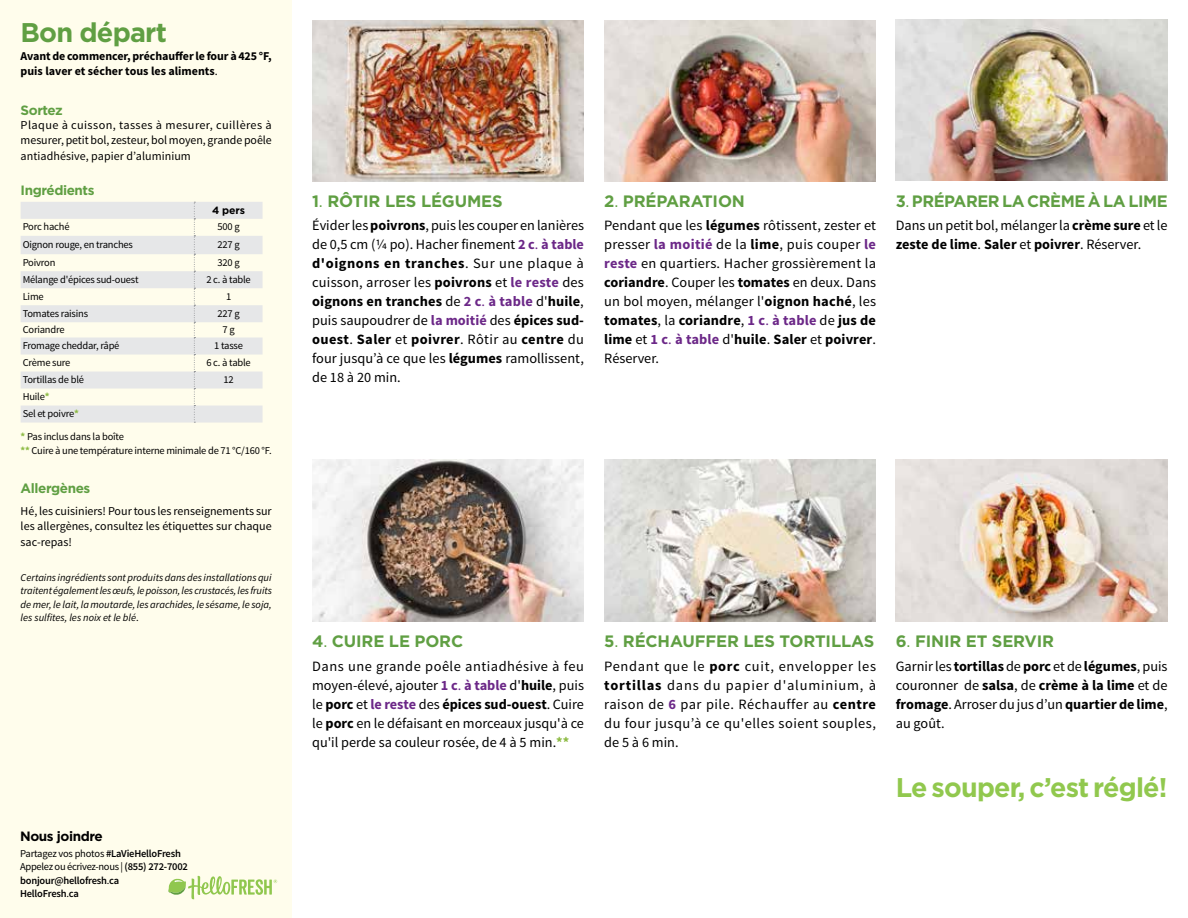
<style>
.page{position:relative;width:1188px;height:918px;background:#fff}
.page>*{position:absolute;margin:0;border:0;box-sizing:border-box;transform-origin:0 0}
.t1{font:700 27px "Gotham";letter-spacing:-.03em;color:#91c84e}
.t2{font:700 27px "Gotham";letter-spacing:-.03em;color:#609f43}
.t3{font:700 16.5px "Gotham";letter-spacing:-.01em;color:#609f43}
.t4{font:14.25px/19px "Source Sans Pro";color:#000;text-align:justify}
.t5{font:700 13.5px "Gotham";letter-spacing:-.03em;color:#609f43}
.t6{font:700 13.5px "Gotham";letter-spacing:-.03em;color:#000}
.t7{font:12px/15.3px "Source Sans Pro";letter-spacing:.005em;color:#000;text-align:justify}
.t8{font:700 12px/15.3px "Source Sans Pro";letter-spacing:-.005em;color:#000}
.t9{font:10.5px/17px "Source Sans Pro";letter-spacing:-.02em;color:#000}
.t10{font:italic 10.5px/13.5px "Source Sans Pro";color:#000;text-align:justify}
.t11{font:600 10.5px/13.5px "Source Sans Pro";letter-spacing:-.02em;color:#000}
.t12{font:700 10.5px "Gotham";color:#000}
.s1{font-weight:400}
.s2{font-weight:700;color:#8cba42}
.s3{font-style:normal}
.s4{font-weight:700}
.s5{font-weight:700;color:#6c2888}
.s6{color:#6c2888}
</style>
<div class="page">
<div style="left:0;top:0;width:292px;height:918px;background:#fffdec"></div>
<svg style="left:21px;top:202px;width:242px;height:221px;fill:#e6e7e8"></svg>
<svg style="left:194px;top:202px;width:1px;height:221px"></svg>
<svg style="left:168px;top:876px;width:109px;height:23px"></svg>
<img style="left:312px;top:459px;width:272px;height:162px">
<img style="left:604px;top:459px;width:272px;height:162px">
<img style="left:896px;top:459px;width:271px;height:162px">
<img style="left:896px;top:20px;width:272px;height:160px">
<img style="left:604px;top:20px;width:272px;height:161px">
<img style="left:312px;top:20px;width:272px;height:161px">
<h1 class="t2" style="left:21px;top:15px;width:148px">Bon départ</h1>
<p class="t8" style="left:21px;top:49px;width:253px">Avant de commencer, préchauffer le four à 425 °F, puis laver et sécher tous les aliments<span class="s1">.</span></p>
<p class="t5" style="left:21px;top:101px;width:44px">Sortez</p>
<p class="t7" style="left:21px;top:117px;width:253px">Plaque à cuisson, tasses à mesurer, cuillères à mesurer, petit bol, zesteur, bol moyen, grande poêle antiadhésive, papier d’aluminium</p>
<p class="t5" style="left:21px;top:181px;width:75px">Ingrédients</p>
<p class="t12" style="left:212px;top:203px;width:34px">4 pers</p>
<p class="t9" style="left:23px;top:219px;width:48px">Porc haché</p>
<p class="t9" style="left:218px;top:219px;width:24px">500 g</p>
<p class="t9" style="left:23px;top:236px;width:112px">Oignon rouge, en tranches</p>
<p class="t9" style="left:218px;top:236px;width:24px">227 g</p>
<p class="t9" style="left:23px;top:254px;width:34px">Poivron</p>
<p class="t9" style="left:218px;top:254px;width:24px">320 g</p>
<p class="t9" style="left:23px;top:271px;width:117px">Mélange d'épices sud-ouest</p>
<p class="t9" style="left:206px;top:271px;width:46px">2 c. à table</p>
<p class="t9" style="left:23px;top:288px;width:22px">Lime</p>
<p class="t9" style="left:226px;top:288px;width:7px">1</p>
<p class="t9" style="left:23px;top:305px;width:67px">Tomates raisins</p>
<p class="t9" style="left:218px;top:305px;width:24px">227 g</p>
<p class="t9" style="left:23px;top:321px;width:43px">Coriandre</p>
<p class="t9" style="left:223px;top:321px;width:14px">7 g</p>
<p class="t9" style="left:23px;top:337px;width:98px">Fromage cheddar, râpé</p>
<p class="t9" style="left:214px;top:337px;width:30px">1 tasse</p>
<p class="t9" style="left:23px;top:354px;width:49px">Crème sure</p>
<p class="t9" style="left:206px;top:354px;width:46px">6 c. à table</p>
<p class="t9" style="left:23px;top:371px;width:63px">Tortillas de blé</p>
<p class="t9" style="left:224px;top:371px;width:12px">12</p>
<p class="t9" style="left:23px;top:388px;width:58px">Huile<span class="s2">*<br></span>Sel et poivre<span class="s2">*</span></p>
<p class="t9" style="left:21px;top:430px;width:253px;line-height:13.6px"><span class="s2">*</span> Pas inclus dans la boîte<br><span class="s2">**</span> Cuire à une température interne minimale de 71 °C/160 °F.</p>
<p class="t5" style="left:21px;top:479px;width:71px">Allergènes</p>
<p class="t7" style="left:21px;top:503px;width:253px">Hé, les cuisiniers! Pour tous les renseignements sur les allergènes, consultez les étiquettes sur chaque sac-repas!</p>
<p class="t10" style="left:21px;top:571px;width:253px">Certains ingrédients sont produits dans des installations qui traitent également les œufs, le poisson, les crustacés, les fruits de mer, le lait, la moutarde, les arachides, le sésame, le soja, les sulfites, les noix et le blé<span class="s3">.</span></p>
<p class="t6" style="left:20px;top:827px;width:84px">Nous joindre</p>
<p class="t11" style="left:20px;top:847px;width:169px"><span class="s1">Partagez vos photos</span> #LaVieHelloFresh<br><span class="s1">Appelez ou écrivez-nous |</span> (855) 272-7002 bonjour@hellofresh<span class="s1">.</span>ca<br>HelloFresh<span class="s1">.</span>ca</p>
<p class="t3" style="left:312px;top:190px;width:192px">1<span class="s1">.</span> RÔTIR LES LÉGUMES</p>
<p class="t4" style="left:312px;top:216px;width:273px">Évider les <span class="s4">poivrons</span>, puis les couper en lanières de 0,5 cm (1/4 po). Hacher finement <span class="s5">2 c</span><span class="s6">.</span> <span class="s5">à table </span><span class="s4">d'oignons en tranches</span>. Sur une plaque à cuisson, arroser les <span class="s4">poivrons</span> et <span class="s5">le reste</span> des <span class="s4">oignons en tranches</span> de <span class="s5">2 c</span><span class="s6">.</span> <span class="s5">à table</span> d'<span class="s4">huile</span>, puis saupoudrer de <span class="s5">la moitié</span> des <span class="s4">épices sud&shy;ouest</span>. <span class="s4">Saler</span> et <span class="s4">poivrer</span>. Rôtir au <span class="s4">centre</span> du four jusqu’à ce que les <span class="s4">légumes</span> ramollissent, de 18 à 20 min.</p>
<p class="t3" style="left:604px;top:190px;width:142px">2<span class="s1">.</span> PRÉPARATION</p>
<p class="t4" style="left:604px;top:216px;width:273px">Pendant que les <span class="s4">légumes</span> rôtissent, zester et presser <span class="s5">la moitié</span> de la <span class="s4">lime</span>, puis couper <span class="s5">le reste</span> en quartiers. Hacher grossièrement la <span class="s4">coriandre</span>. Couper les <span class="s4">tomates</span> en deux. Dans un bol moyen, mélanger l'<span class="s4">oignon haché</span>, les <span class="s4">tomates</span>, la <span class="s4">coriandre</span>, <span class="s5">1 c</span><span class="s6">.</span> <span class="s5">à table</span> de <span class="s4">jus de lime</span> et <span class="s5">1 c</span><span class="s6">.</span> <span class="s5">à table</span> d'<span class="s4">huile</span>. <span class="s4">Saler</span> et <span class="s4">poivrer</span>.<br>Réserver.</p>
<p class="t3" style="left:896px;top:190px;width:273px">3<span class="s1">.</span> PRÉPARER LA CRÈME À LA LIME</p>
<p class="t4" style="left:896px;top:216px;width:273px">Dans un petit bol, mélanger la <span class="s4">crème sure</span> et le <span class="s4">zeste de lime</span>. <span class="s4">Saler</span> et <span class="s4">poivrer</span>. Réserver.</p>
<p class="t3" style="left:312px;top:631px;width:153px">4<span class="s1">.</span> CUIRE LE PORC</p>
<p class="t4" style="left:312px;top:657px;width:273px">Dans une grande poêle antiadhésive à feu moyen-élevé, ajouter <span class="s5">1 c</span><span class="s6">.</span> <span class="s5">à table</span> d'<span class="s4">huile</span>, puis le <span class="s4">porc</span> et <span class="s5">le reste</span> des <span class="s4">épices sud-ouest</span>. Cuire le <span class="s4">porc</span> en le défaisant en morceaux jusqu'à ce qu'il perde sa couleur rosée, de 4 à 5 min.<span class="s2">**</span></p>
<p class="t3" style="left:604px;top:631px;width:272px">5<span class="s1">.</span> RÉCHAUFFER LES TORTILLAS</p>
<p class="t4" style="left:604px;top:657px;width:273px">Pendant que le <span class="s4">porc</span> cuit, envelopper les <span class="s4">tortillas</span> dans du papier d'aluminium, à raison de <span class="s5">6</span> par pile. Réchauffer au <span class="s4">centre </span>du four jusqu’à ce qu'elles soient souples, de 5 à 6 min.</p>
<p class="t3" style="left:896px;top:631px;width:160px">6<span class="s1">.</span> FINIR ET SERVIR</p>
<p class="t4" style="left:896px;top:657px;width:273px">Garnir les <span class="s4">tortillas</span> de <span class="s4">porc</span> et de <span class="s4">légumes</span>, puis couronner de <span class="s4">salsa</span>, de <span class="s4">crème à la lime</span> et de <span class="s4">fromage</span>. Arroser du jus d’un <span class="s4">quartier de lime</span>, au goût.</p>
<h1 class="t1" style="left:896px;top:769px;width:273px">Le souper, c’est réglé!</h1>
</div>
